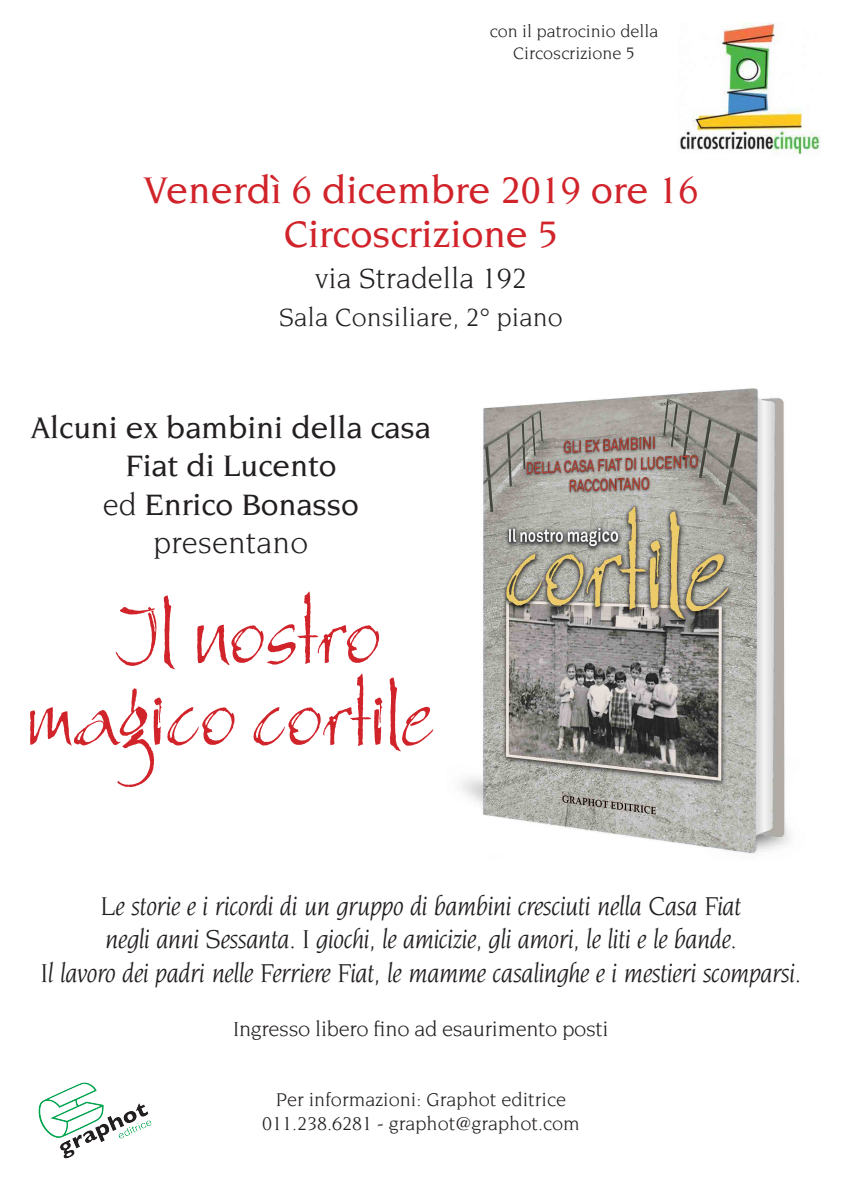
<style>
.page{position:relative;width:842px;height:1191px;background:#fff}
.page>*{position:absolute;margin:0;border:0;box-sizing:border-box;transform-origin:0 0}
.t1{font:90px "Bergell Plain";color:#d1232a}
.t2{font:500 40px "Novarese";color:#d1232a}
.t3{font:500 32px/38.4px "Novarese";color:#231f20;text-align:center}
.t4{font:32px "Novarese";color:#231f20}
.t5{font:30px "Novarese";color:#231f20}
.t6{font:italic 28px "Novarese";letter-spacing:-.03em;color:#231f20}
.t7{font:27px "Novarese";color:#231f20}
.t8{font:22px "Novarese";letter-spacing:-.015em;color:#231f20}
.t9{font:20px "Novarese";color:#231f20}
.t10{font:18px "Novarese";color:#231f20}
.s1{font-weight:400}
</style>
<div class="page">
<img style="left:679px;top:23px;width:142px;height:131px">
<img style="left:38px;top:1082px;width:114px;height:77px">
<img style="left:461px;top:388px;width:329px;height:466px">
<p class="t10" style="left:490px;top:22px;width:170px">con il patrocinio della</p>
<p class="t10" style="left:513px;top:43px;width:123px">Circoscrizione 5</p>
<p class="t2" style="left:143px;top:168px;width:557px">Venerdì 6 dicembre 2019 ore 16</p>
<p class="t2" style="left:284px;top:212px;width:276px">Circoscrizione 5</p>
<p class="t5" style="left:315px;top:262px;width:213px">via Stradella 192</p>
<p class="t7" style="left:279px;top:302px;width:285px">Sala Consiliare, 2° piano</p>
<p class="t3" style="left:31px;top:408px;width:402px">Alcuni ex bambini della casa<br>Fiat di Lucento</p>
<p class="t3" style="left:103px;top:485px;width:258px"><span class="s1">ed</span> Enrico Bonasso</p>
<p class="t4" style="left:153px;top:525px;width:156px">presentano</p>
<p class="t1" style="left:117px;top:579px;width:266px">Il nostro</p>
<p class="t1" style="left:26px;top:661px;width:410px">magico cortile</p>
<p class="t6" style="left:100px;top:890px;width:643px">Le storie e i ricordi di un gruppo di bambini cresciuti nella Casa Fiat</p>
<p class="t6" style="left:105px;top:924px;width:633px">negli anni Sessanta. I giochi, le amicizie, gli amori, le liti e le bande.</p>
<p class="t6" style="left:41px;top:957px;width:762px">Il lavoro dei padri nelle Ferriere Fiat, le mamme casalinghe e i mestieri scomparsi.</p>
<p class="t8" style="left:233px;top:1017px;width:377px">Ingresso libero fino ad esaurimento posti</p>
<p class="t9" style="left:276px;top:1089px;width:292px">Per informazioni: Graphot editrice</p>
<p class="t9" style="left:262px;top:1113px;width:319px">011.238.6281 - graphot@graphot.com</p>
</div>
